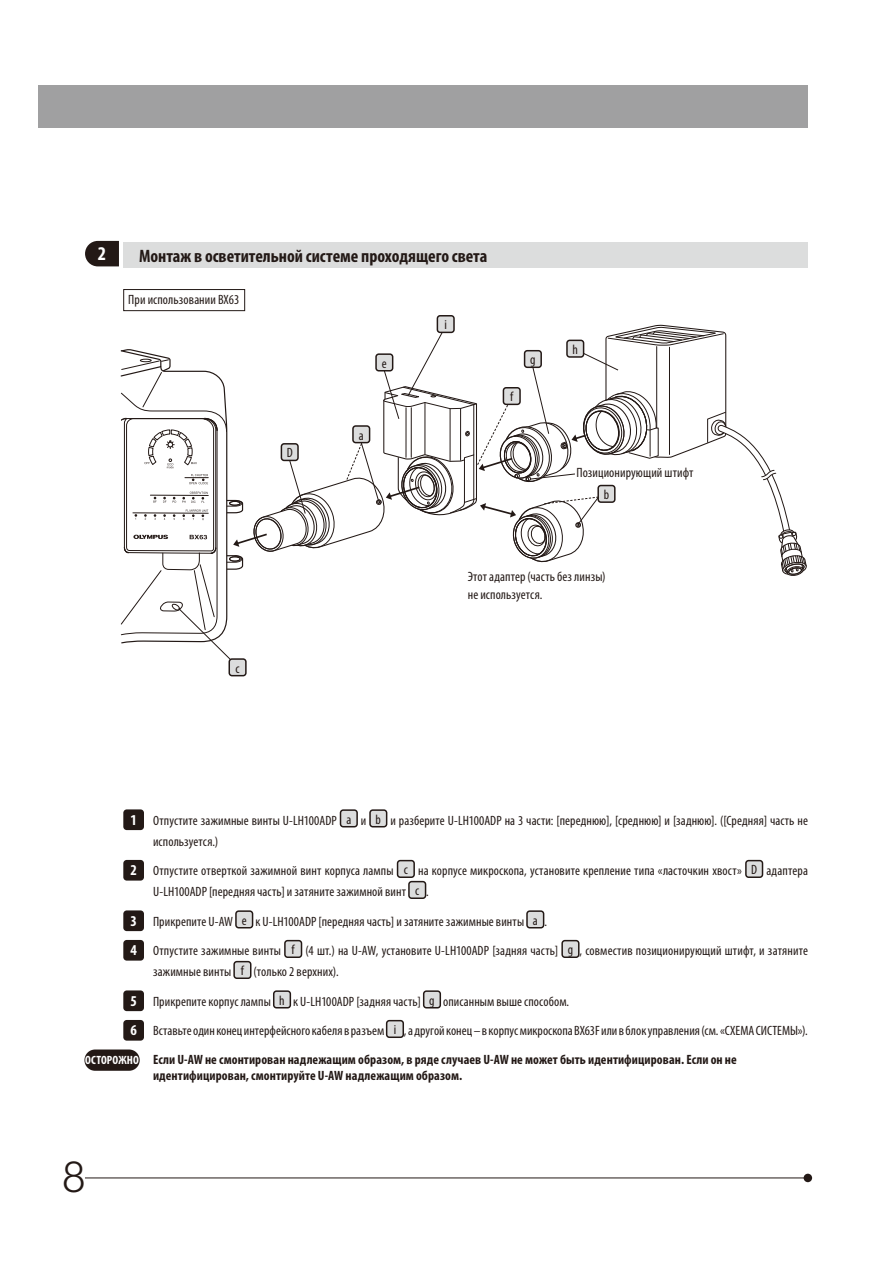
<style>
.page{position:relative;width:893px;height:1263px;background:#fff}
.page>*{position:absolute;margin:0;border:0;box-sizing:border-box;transform-origin:0 0}
.t1{font:42px "Olympus Leicht Normal";color:#231916}
.Headline3_No{font:700 condensed 19.5px "Myriad Pro";color:#fff}
.Headline3{font:700 condensed 18px "Myriad Pro";color:#231916}
.t2{font:700 condensed 15.15px "Myriad Pro";color:#fff}
.Text_Operation{font:condensed 13.5px "Myriad Pro";letter-spacing:.01em;color:#231916}
.Text_Caution{font:700 condensed 13.5px/16.2px "Myriad Pro";letter-spacing:.005em;color:#231916}
.Text1{font:condensed 13.5px/18px "Myriad Pro";letter-spacing:.005em;color:#231916}
.FigNo_abc{font:condensed 13.5px "Myriad Pro";color:#231916}
.SmallHeadline{font:condensed 13.5px "Myriad Pro";letter-spacing:.005em;color:#231916}
.t3{font:700 condensed 12px "Myriad Pro";letter-spacing:.01em;color:#fff}
</style>
<div class="page">
<div style="left:804px;top:1174px;width:8px;height:8px;background:#231916;border-radius:50%"></div>
<hr style="left:85px;top:1177px;width:723px;height:1px;background:#231916">
<div style="left:38px;top:85px;width:770px;height:43px;background:#a0a0a1"></div>
<div style="left:123px;top:242px;width:685px;height:26px;background:#dcdddd"></div>
<svg style="left:85px;top:241px;width:34px;height:25px"></svg>
<div style="left:123px;top:289px;width:122px;height:22px;border:1px solid #231916"></div>
<div style="left:340px;top:810px;width:17px;height:17px;background:#dcdddd;border-radius:3px"></div>
<div style="left:340px;top:809px;width:18px;height:18px;border:2px solid #231916;border-radius:3px"></div>
<div style="left:370px;top:810px;width:17px;height:17px;background:#dcdddd;border-radius:3px"></div>
<div style="left:369px;top:809px;width:18px;height:18px;border:2px solid #231916;border-radius:3px"></div>
<div style="left:398px;top:861px;width:16px;height:16px;background:#dcdddd;border-radius:3px"></div>
<div style="left:397px;top:860px;width:18px;height:18px;border:2px solid #231916;border-radius:3px"></div>
<div style="left:746px;top:861px;width:16px;height:16px;background:#dcdddd;border-radius:3px"></div>
<div style="left:745px;top:860px;width:18px;height:18px;border:2px solid #231916;border-radius:3px"></div>
<div style="left:409px;top:882px;width:17px;height:16px;background:#dcdddd;border-radius:3px"></div>
<div style="left:408px;top:881px;width:18px;height:18px;border:2px solid #231916;border-radius:3px"></div>
<div style="left:236px;top:911px;width:17px;height:17px;background:#dcdddd;border-radius:3px"></div>
<div style="left:235px;top:910px;width:18px;height:18px;border:2px solid #231916;border-radius:3px"></div>
<div style="left:527px;top:911px;width:17px;height:17px;background:#dcdddd;border-radius:3px"></div>
<div style="left:526px;top:910px;width:18px;height:18px;border:2px solid #231916;border-radius:3px"></div>
<div style="left:285px;top:941px;width:16px;height:16px;background:#dcdddd;border-radius:3px"></div>
<div style="left:284px;top:940px;width:18px;height:18px;border:2px solid #231916;border-radius:3px"></div>
<div style="left:562px;top:941px;width:17px;height:16px;background:#dcdddd;border-radius:3px"></div>
<div style="left:561px;top:940px;width:18px;height:18px;border:2px solid #231916;border-radius:3px"></div>
<div style="left:234px;top:962px;width:17px;height:16px;background:#dcdddd;border-radius:3px"></div>
<div style="left:233px;top:961px;width:18px;height:18px;border:2px solid #231916;border-radius:3px"></div>
<div style="left:274px;top:991px;width:16px;height:17px;background:#dcdddd;border-radius:3px"></div>
<div style="left:273px;top:990px;width:18px;height:18px;border:2px solid #231916;border-radius:3px"></div>
<div style="left:424px;top:991px;width:16px;height:17px;background:#dcdddd;border-radius:3px"></div>
<div style="left:423px;top:990px;width:18px;height:18px;border:2px solid #231916;border-radius:3px"></div>
<div style="left:387px;top:1021px;width:16px;height:16px;background:#dcdddd;border-radius:3px"></div>
<div style="left:386px;top:1020px;width:18px;height:18px;border:2px solid #231916;border-radius:3px"></div>
<div style="left:123px;top:809px;width:21px;height:21px;background:#231916;border-radius:3px"></div>
<div style="left:123px;top:860px;width:21px;height:20px;background:#231916;border-radius:3px"></div>
<div style="left:123px;top:910px;width:21px;height:21px;background:#231916;border-radius:3px"></div>
<div style="left:123px;top:940px;width:21px;height:21px;background:#231916;border-radius:3px"></div>
<div style="left:123px;top:990px;width:21px;height:21px;background:#231916;border-radius:3px"></div>
<div style="left:123px;top:1020px;width:21px;height:21px;background:#231916;border-radius:3px"></div>
<div style="left:84px;top:1049px;width:56px;height:22px;background:#231916;border-radius:11px"></div>
<div style="left:229px;top:659px;width:17px;height:17px;background:#dcdddd;border-radius:3px"></div>
<div style="left:229px;top:658px;width:18px;height:18px;border:2px solid #231916;border-radius:3px"></div>
<div style="left:437px;top:316px;width:17px;height:16px;background:#dcdddd;border-radius:3px"></div>
<div style="left:437px;top:315px;width:18px;height:18px;border:2px solid #231916;border-radius:3px"></div>
<svg style="left:120px;top:324px;width:687px;height:344px"></svg>
<div style="left:353px;top:426px;width:17px;height:17px;background:#dcdddd;border-radius:3px"></div>
<div style="left:352px;top:425px;width:18px;height:18px;border:2px solid #231916;border-radius:3px"></div>
<p class="Headline3_No" style="left:98px;top:241px;width:10px">2</p>
<p class="Headline3" style="left:139px;top:245px;width:350px">Монтаж в осветительной системе проходящего света</p>
<p class="SmallHeadline" style="left:128px;top:292px;width:112px">При использовании BX63</p>
<p class="FigNo_abc" style="left:287px;top:445px;width:8px">D</p>
<p class="FigNo_abc" style="left:236px;top:660px;width:6px">c</p>
<p class="FigNo_abc" style="left:359px;top:427px;width:6px">a</p>
<p class="FigNo_abc" style="left:444px;top:317px;width:4px">i</p>
<p class="FigNo_abc" style="left:382px;top:355px;width:6px">e</p>
<p class="FigNo_abc" style="left:530px;top:352px;width:7px">g</p>
<p class="FigNo_abc" style="left:510px;top:389px;width:5px">f</p>
<p class="FigNo_abc" style="left:572px;top:341px;width:7px">h</p>
<p class="Text1" style="left:576px;top:463px;width:119px">Позиционирующий штифт</p>
<p class="FigNo_abc" style="left:604px;top:486px;width:7px">b</p>
<p class="Text1" style="left:468px;top:567px;width:139px">Этот адаптер (часть без линзы) не используется.</p>
<p class="t2" style="left:130px;top:810px;width:8px">1</p>
<p class="t2" style="left:130px;top:861px;width:8px">2</p>
<p class="t2" style="left:130px;top:911px;width:8px">3</p>
<p class="t2" style="left:130px;top:941px;width:8px">4</p>
<p class="t2" style="left:130px;top:991px;width:8px">5</p>
<p class="t2" style="left:130px;top:1021px;width:8px">6</p>
<p class="t3" style="left:85px;top:1053px;width:55px">ОСТОРОЖНО</p>
<p class="Text_Operation" style="left:153px;top:812px;width:185px">Отпустите зажимные винты U-LH100ADP</p>
<p class="FigNo_abc" style="left:346px;top:811px;width:6px">a</p>
<p class="Text_Operation" style="left:361px;top:812px;width:7px">и</p>
<p class="FigNo_abc" style="left:376px;top:811px;width:7px">b</p>
<p class="Text_Operation" style="left:390px;top:812px;width:419px">и разберите U-LH100ADP на 3 части: [переднюю], [среднюю] и [заднюю]. ([Средняя] часть не</p>
<p class="Text_Operation" style="left:153px;top:833px;width:67px">используется.)</p>
<p class="Text_Operation" style="left:153px;top:863px;width:242px">Отпустите отверткой зажимной винт корпуса лампы</p>
<p class="FigNo_abc" style="left:404px;top:861px;width:6px">c</p>
<p class="Text_Operation" style="left:418px;top:863px;width:325px">на корпусе микроскопа, установите крепление типа «ласточкин хвост»</p>
<p class="FigNo_abc" style="left:751px;top:861px;width:8px">D</p>
<p class="Text_Operation" style="left:766px;top:863px;width:43px">адаптера</p>
<p class="Text_Operation" style="left:153px;top:884px;width:254px">U-LH100ADP [передняя часть] и затяните зажимной винт</p>
<p class="FigNo_abc" style="left:415px;top:882px;width:6px">c</p>
<p class="Text_Operation" style="left:426px;top:884px;width:4px">.</p>
<p class="Text_Operation" style="left:153px;top:913px;width:81px">Прикрепите U-AW</p>
<p class="FigNo_abc" style="left:242px;top:912px;width:6px">e</p>
<p class="Text_Operation" style="left:255px;top:913px;width:270px">к U-LH100ADP [передняя часть] и затяните зажимные винты</p>
<p class="FigNo_abc" style="left:533px;top:912px;width:6px">a</p>
<p class="Text_Operation" style="left:544px;top:913px;width:4px">.</p>
<p class="Text_Operation" style="left:153px;top:943px;width:129px">Отпустите зажимные винты</p>
<p class="FigNo_abc" style="left:292px;top:941px;width:5px">f</p>
<p class="Text_Operation" style="left:305px;top:943px;width:254px">(4 шт.) на U-AW, установите U-LH100ADP [задняя часть]</p>
<p class="FigNo_abc" style="left:568px;top:941px;width:7px">g</p>
<p class="Text_Operation" style="left:580px;top:943px;width:230px">, совместив позиционирующий штифт, и затяните</p>
<p class="Text_Operation" style="left:153px;top:964px;width:80px">зажимные винты</p>
<p class="FigNo_abc" style="left:241px;top:962px;width:5px">f</p>
<p class="Text_Operation" style="left:254px;top:964px;width:87px">(только 2 верхних).</p>
<p class="Text_Operation" style="left:153px;top:993px;width:119px">Прикрепите корпус лампы</p>
<p class="FigNo_abc" style="left:279px;top:992px;width:7px">h</p>
<p class="Text_Operation" style="left:293px;top:993px;width:129px">к U-LH100ADP [задняя часть]</p>
<p class="FigNo_abc" style="left:429px;top:992px;width:7px">g</p>
<p class="Text_Operation" style="left:443px;top:993px;width:128px">описанным выше способом.</p>
<p class="Text_Operation" style="left:153px;top:1023px;width:233px">Вставьте один конец интерфейсного кабеля в разъем</p>
<p class="FigNo_abc" style="left:394px;top:1021px;width:4px">i</p>
<p class="Text_Operation" style="left:404px;top:1023px;width:405px">, а другой конец – в корпус микроскопа BX63F или в блок управления (см. «СХЕМА СИСТЕМЫ»).</p>
<p class="Text_Caution" style="left:153px;top:1051px;width:585px">Если U-AW не смонтирован надлежащим образом, в ряде случаев U-AW не может быть идентифицирован. Если он не идентифицирован, смонтируйте U-AW надлежащим образом.</p>
<h1 class="t1" style="left:63px;top:1153px;width:24px">8</h1>
</div>
